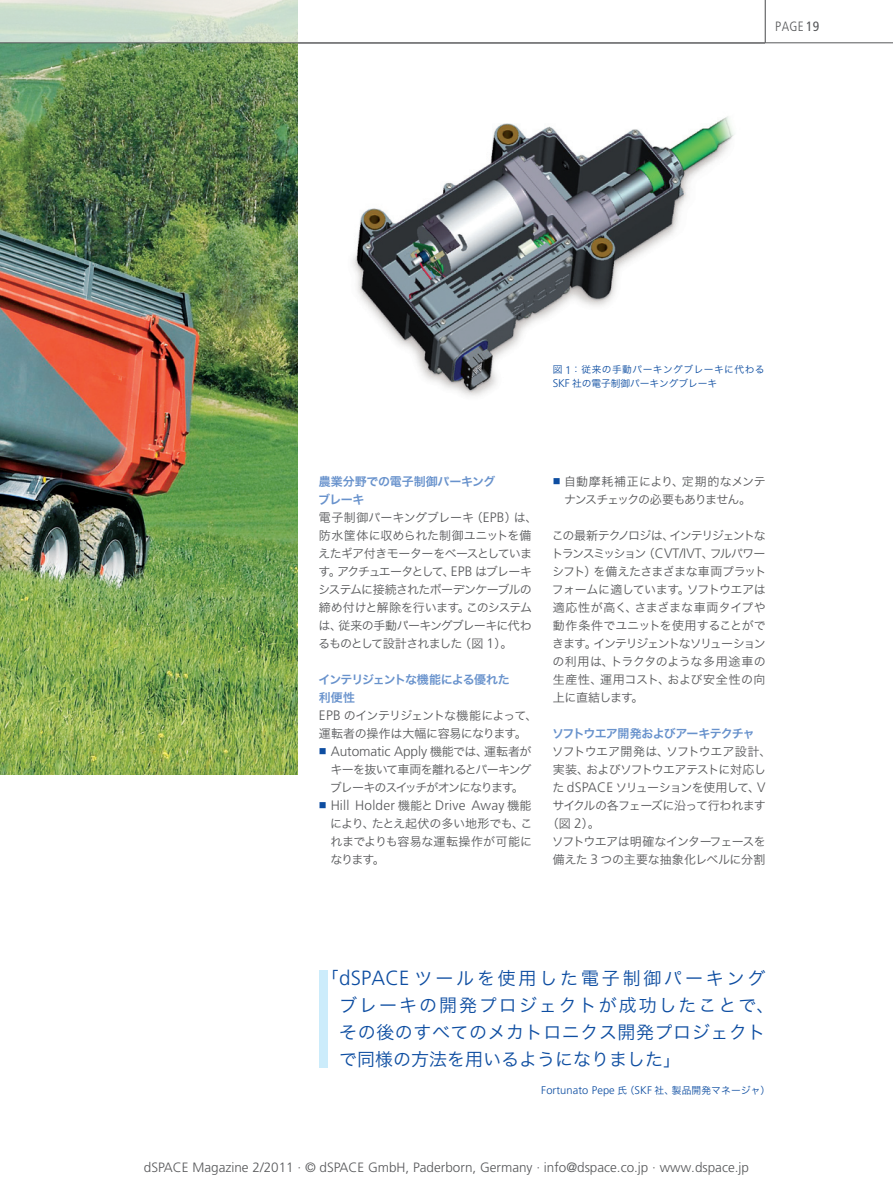
<style>
.page{position:relative;width:893px;height:1188px;background:#fff}
.page>*{position:absolute;margin:0;border:0;box-sizing:border-box;transform-origin:0 0}
.HL_14_18_light_c100m{font:18px/27px "Hira Kaku Pro W3";letter-spacing:.03em;color:#0d4da1}
.copy_9_12_light_80k{font:300 13.65px "Frutiger LT Pro";letter-spacing:.015em;color:#57585a}
.copy_9_12_light_80k-2{font:300 13.65px "Frutiger LT Pro";letter-spacing:-.01em;color:#57585a}
.t1{font:300 13.5px "Frutiger LT Pro";color:#57585a}
.t2{font:300 condensed 13.5px "Frutiger LT Pro";letter-spacing:.015em;color:#57585a}
.copy_9_12_light_80k-3{font:12px/18px "Hira Kaku Pro W3";letter-spacing:-.05em;color:#57585a}
.copy_9_12_light_80k-4{font:12px/18px "Hira Kaku Pro W3";letter-spacing:-.08em;color:#57585a}
.HL_9_12_bold_60-35-0{font:12px/18px "Hira Kaku Pro W6";letter-spacing:-.07em;color:#6892cc}
.HL_9_12_bold_60-35-0-2{font:12px/18px "Hira Kaku Pro W6";letter-spacing:-.02em;color:#6892cc}
.copy_9_12_light_80k-5{font:12px "Hira Kaku Pro W3";letter-spacing:-.03em;color:#57585a}
.HL_9_12_bold_60-35-0-3{font:12px "Hira Kaku Pro W6";letter-spacing:-.065em;color:#6892cc}
.AUTOR_7_5_13_lg_it{font:300 11.1px "Frutiger LT Pro";letter-spacing:.01em;color:#0d4da1}
.BU_7_5_9_light_itali{font:9.75px/13.5px "Hira Kaku Pro W3";letter-spacing:.045em;color:#0d4da1}
.s1{font-weight:400}
.s2{font-family:"Frutiger LT Pro";font-weight:300;font-size:11.1px}
.s3{font-family:"Frutiger LT Pro";font-weight:300;font-size:13.65px}
.s4{color:#0d4da1}
.s5{font-family:"Hira Kaku Pro W3";font-weight:400;font-size:12px}
.s6{font-family:"Frutiger LT Pro";font-weight:300;font-size:20.55px}
.s7{font-family:"Hira Kaku Pro W3";font-weight:400;font-size:9.75px}
</style>
<div class="page">
<img style="left:0;top:44px;width:298px;height:731px">
<svg style="left:0;top:0;width:765px;height:43px"></svg>
<hr style="left:0;top:43px;width:893px;height:1px;background:#57585a">
<hr style="left:765px;top:0;width:1px;height:43px;background:#57585a">
<div style="left:319px;top:970px;width:8px;height:98px;background:#ccecfb"></div>
<img style="left:352px;top:116px;width:382px;height:280px">
<p class="t2" style="left:775px;top:18px;width:12px">SEITE</p>
<p class="t2" style="left:775px;top:18px;width:8px">PAGE</p>
<p class="t2" style="left:775px;top:18px;width:46px">PAGE <span class="s1">19</span></p>
<p class="BU_7_5_9_light_itali" style="left:553px;top:362px;width:213px">図 <span class="s2">1</span>：従来の手動パーキングブレーキに代わる<br><span class="s2">SKF</span> 社の電子制御パーキングブレーキ</p>
<p class="HL_9_12_bold_60-35-0-2" style="left:318px;top:472px;width:179px">農業分野での電子制御パーキングブレーキ</p>
<p class="copy_9_12_light_80k-3" style="left:318px;top:508px;width:221px">電子制御パーキングブレーキ（<span class="s3">EPB</span>）は、防水筐体に収められた制御ユニットを備えたギア付きモーターをベースとしています。アクチュエータとして、<span class="s3">EPB</span> はブレーキシステムに接続されたボーデンケーブルの締め付けと解除を行います。このシステムは、従来の手動パーキングブレーキに代わるものとして設計されました（図 <span class="s3">1</span>）。</p>
<p class="HL_9_12_bold_60-35-0" style="left:319px;top:670px;width:193px">インテリジェントな機能による優れた利便性</p>
<p class="copy_9_12_light_80k-3" style="left:319px;top:706px;width:220px"><span class="s3">EPB</span> のインテリジェントな機能によって、運転者の操作は大幅に容易になります。</p>
<p class="copy_9_12_light_80k-2" style="left:319px;top:744px;width:214px"><span class="s4">■</span> Automatic Apply <span class="s5">機能では、運転者が</span></p>
<p class="copy_9_12_light_80k-4" style="left:330px;top:760px;width:203px">キーを抜いて車両を離れるとパーキングブレーキのスイッチがオンになります。</p>
<p class="copy_9_12_light_80k" style="left:319px;top:798px;width:214px"><span class="s4">■</span> Hill Holder <span class="s5">機能と</span> Drive Away <span class="s5">機能</span></p>
<p class="copy_9_12_light_80k-3" style="left:330px;top:814px;width:204px;text-align:justify">により、たとえ起伏の多い地形でも、これまでよりも容易な運転操作が可能になります。</p>
<p class="copy_9_12_light_80k-3" style="left:553px;top:471px;width:215px;text-align:center"><span class="s4">■</span> 自動摩耗補正により、定期的なメンテナンスチェックの必要もありません。</p>
<p class="copy_9_12_light_80k-3" style="left:551px;top:526px;width:216px;text-align:justify">この最新テクノロジは、インテリジェントなトランスミッション（<span class="s3">CVT/IVT</span>、フルパワーシフト）を備えたさまざまな車両プラットフォームに適しています。ソフトウエアは適応性が高く、さまざまな車両タイプや動作条件でユニットを使用することができます。インテリジェントなソリューションの利用は、トラクタのような多用途車の生産性、運用コスト、および安全性の向上に直結します。</p>
<p class="HL_9_12_bold_60-35-0-3" style="left:552px;top:723px;width:204px">ソフトウエア開発およびアーキテクチャ</p>
<p class="copy_9_12_light_80k-5" style="left:552px;top:741px;width:221px">ソフトウエア開発は、ソフトウエア設計、</p>
<p class="copy_9_12_light_80k-3" style="left:553px;top:760px;width:215px">実装、およびソフトウエアテストに対応し</p>
<p class="copy_9_12_light_80k-3" style="left:552px;top:778px;width:215px">た <span class="s3">dSPACE</span> ソリューションを使用して、<span class="s3">V</span></p>
<p class="copy_9_12_light_80k-3" style="left:552px;top:796px;width:215px">サイクルの各フェーズに沿って行われます</p>
<p class="copy_9_12_light_80k-3" style="left:547px;top:814px;width:55px">（図 <span class="s3">2</span>）。</p>
<p class="copy_9_12_light_80k-3" style="left:552px;top:832px;width:216px">ソフトウエアは明確なインターフェースを備えた <span class="s3">3</span> つの主要な抽象化レベルに分割</p>
<p class="HL_14_18_light_c100m" style="left:339px;top:963px;width:437px;text-indent:-18px">「 <span class="s6">dSPACE</span> ツールを使用した電子制御パーキングブレーキの開発プロジェクトが成功したことで、その後のすべてのメカトロニクス開発プロジェクトで同様の方法を用いるようになりました」</p>
<p class="AUTOR_7_5_13_lg_it" style="left:541px;top:1084px;width:230px">Fortunato Pepe <span class="s7">氏（</span>SKF <span class="s7">社、製品開発マネージャ）</span></p>
<p class="t1" style="left:144px;top:1159px;width:607px">dSPACE Magazine 2/2011 · © dSPACE GmbH, Paderborn, Germany · info@dspace.co.jp · www.dspace.jp</p>
</div>
